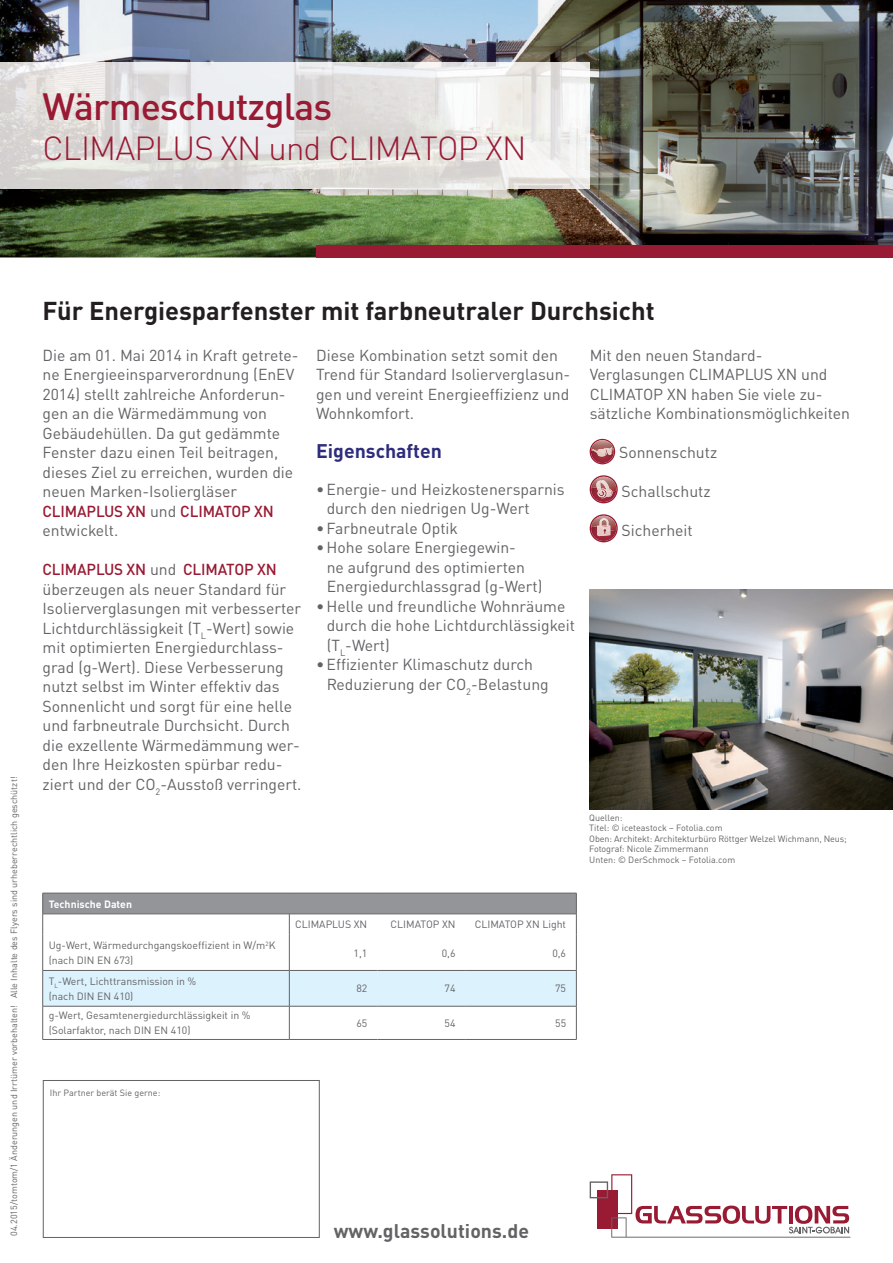
<style>
.page{position:relative;width:893px;height:1263px;background:#fff}
.page>*{position:absolute;margin:0;border:0;box-sizing:border-box;transform-origin:0 0}
.t1{font:500 37.5px "DINOT";letter-spacing:-.025em;color:#991a33}
.t2{font:300 33px "DINOT";letter-spacing:-.025em;color:#991a33}
.t3{font:700 25.5px "DINOT";color:#231f20}
.t4{font:700 19.5px "DINOT";color:#636366}
.t5{font:700 19.5px "DINOT";color:#2e2d7d}
.t6{font:15.75px/19.5px "DINOT";color:#636366}
.t7{font:10.5px/15px "DINOT";color:#636366}
.t8{font:700 10.5px "DINOT";color:#fff}
.t9{font:9px/10.5px "DINOT";color:#636366}
.s1{font-weight:500;color:#991a33}
</style>
<div class="page">
<img style="left:589px;top:589px;width:304px;height:220px">
<svg style="left:590px;top:439px;width:25px;height:25px"></svg>
<img style="left:591px;top:454px;width:23px;height:9px">
<img style="left:591px;top:440px;width:23px;height:14px">
<img style="left:592px;top:454px;width:20px;height:2px">
<img style="left:592px;top:448px;width:20px;height:6px">
<svg style="left:590px;top:475px;width:28px;height:28px"></svg>
<svg style="left:590px;top:514px;width:28px;height:28px"></svg>
<img style="left:0;top:0;width:893px;height:257px">
<img style="left:0;top:63px;width:590px;height:126px">
<div style="left:316px;top:245px;width:577px;height:12px;background:#991a33"></div>
<svg style="left:590px;top:1174px;width:260px;height:63px"></svg>
<div style="left:43px;top:1080px;width:276px;height:157px;border:1px solid #636366"></div>
<hr style="left:42px;top:1006px;width:1px;height:33px;background:#636366">
<hr style="left:576px;top:1006px;width:1px;height:33px;background:#636366">
<hr style="left:43px;top:1039px;width:246px;height:1px;background:#636366">
<hr style="left:289px;top:1039px;width:89px;height:1px;background:#636366">
<hr style="left:378px;top:1039px;width:88px;height:1px;background:#636366">
<hr style="left:466px;top:1039px;width:111px;height:1px;background:#636366">
<svg style="left:42px;top:893px;width:535px;height:113px"></svg>
<hr style="left:289px;top:935px;width:1px;height:35px;background:#636366">
<hr style="left:289px;top:971px;width:1px;height:35px;background:#636366">
<hr style="left:289px;top:1006px;width:1px;height:33px;background:#636366">
<hr style="left:43px;top:970px;width:246px;height:1px;background:#636366">
<hr style="left:289px;top:970px;width:89px;height:1px;background:#636366">
<hr style="left:378px;top:970px;width:88px;height:1px;background:#636366">
<hr style="left:466px;top:970px;width:111px;height:1px;background:#636366">
<hr style="left:43px;top:1006px;width:246px;height:1px;background:#636366">
<hr style="left:289px;top:1006px;width:89px;height:1px;background:#636366">
<hr style="left:378px;top:1006px;width:88px;height:1px;background:#636366">
<hr style="left:466px;top:1006px;width:111px;height:1px;background:#636366">
<hr style="left:43px;top:914px;width:246px;height:1px;background:#636366">
<hr style="left:289px;top:914px;width:89px;height:1px;background:#636366">
<hr style="left:378px;top:914px;width:88px;height:1px;background:#636366">
<hr style="left:466px;top:914px;width:111px;height:1px;background:#636366">
<h1 class="t1" style="left:43px;top:83px;width:291px">Wärmeschutzglas</h1>
<h2 class="t2" style="left:43px;top:128px;width:485px">CLIMAPLUS XN und CLIMATOP XN</h2>
<p class="t9" style="left:9px;top:1236px;width:461px;rotate:-90deg">04.2015/tomtom/1 Änderungen und Irrtümer vorbehalten! Alle Inhalte des Flyers sind urheberrechtlich geschützt!</p>
<h3 class="t3" style="left:43px;top:294px;width:614px">Für Energiesparfenster mit farbneutraler Durchsicht</h3>
<p class="t6" style="left:43px;top:345px;width:258px">Die am 01. Mai 2014 in Kraft getrete&shy;ne Energieeinsparverordnung (EnEV<br>2014) stellt zahlreiche Anforderun&shy;gen an die Wärmedämmung von<br>Gebäudehüllen. Da gut gedämmte<br>Fenster dazu einen Teil beitragen, dieses Ziel zu erreichen, wurden die neuen Marken-Isoliergläser<br><span class="s1">CLIMAPLUS XN</span> und <span class="s1">CLIMA TOP XN </span>entwickelt.</p>
<p class="t6" style="left:43px;top:560px;width:260px"><span class="s1">CLIMAPLUS XN</span> und <span class="s1">CLIMA TOP XN </span>überzeugen als neuer Standard für Isolierverglasungen mit verbesserter Lichtdurchlässigkeit (T<sub>L</sub>-Wert) sowie mit optimierten Energiedurchlass&shy;grad (g-Wert). Diese Verbesserung nutzt selbst im Winter effektiv das Sonnenlicht und sorgt für eine helle und farbneutrale Durchsicht. Durch die exzellente Wärmedämmung wer&shy;den Ihre Heizkosten spürbar redu&shy;ziert und der CO<sub>2</sub>-Ausstoß verringert.</p>
<p class="t6" style="left:316px;top:345px;width:256px">Diese Kombination setzt somit den<br>Trend für Standard Isolierverglasun&shy;gen und vereint Energieeffizienz und<br>Wohnkomfort.</p>
<p class="t5" style="left:316px;top:439px;width:127px">Eigenschaften</p>
<p class="t6" style="left:327px;top:479px;width:239px;text-indent:-11px">• Energie- und Heizkostenersparnis durch den niedrigen Ug-Wert</p>
<p class="t6" style="left:316px;top:518px;width:143px">• Farbneutrale Optik</p>
<p class="t6" style="left:327px;top:538px;width:217px;text-indent:-11px">• Hohe solare Energiegewin-<br>ne aufgrund des optimierten<br>Energiedurchlassgrad (g-Wert)</p>
<p class="t6" style="left:327px;top:596px;width:250px;text-indent:-11px">• Helle und freundliche Wohnräume durch die hohe Lichtdurchlässigkeit (T<sub>L</sub>-Wert)</p>
<p class="t6" style="left:327px;top:655px;width:224px;text-indent:-11px">• Effizienter Klimaschutz durch<br>Reduzierung der CO<sub>2</sub>-Belastung</p>
<p class="t8" style="left:49px;top:897px;width:85px">Technische Daten</p>
<p class="t7" style="left:295px;top:917px;width:74px">CLIMAPLUS XN</p>
<p class="t7" style="left:390px;top:917px;width:67px">CLIMATOP XN</p>
<p class="t7" style="left:475px;top:917px;width:93px">CLIMATOP XN Light</p>
<p class="t7" style="left:49px;top:937px;width:228px">Ug-Wert, Wärmedurchgangskoeffizient in W/m<sup>2</sup>K (nach DIN EN 673)</p>
<p class="t7" style="left:354px;top:945px;width:15px">1,1</p>
<p class="t7" style="left:442px;top:945px;width:15px">0,6</p>
<p class="t7" style="left:552px;top:945px;width:15px">0,6</p>
<p class="t7" style="left:49px;top:973px;width:149px">T<sub>L</sub>-Wert, Lichttransmission in % (nach DIN EN 410)</p>
<p class="t7" style="left:356px;top:981px;width:12px">82</p>
<p class="t7" style="left:445px;top:981px;width:12px">74</p>
<p class="t7" style="left:555px;top:981px;width:12px">75</p>
<p class="t7" style="left:49px;top:1008px;width:203px">g-Wert, Gesamtenergiedurchlässigkeit in % (Solarfaktor, nach DIN EN 410)</p>
<p class="t7" style="left:356px;top:1015px;width:12px">65</p>
<p class="t7" style="left:445px;top:1015px;width:12px">54</p>
<p class="t7" style="left:555px;top:1015px;width:12px">55</p>
<p class="t6" style="left:590px;top:345px;width:262px">Mit den neuen Standard-<br>Verglasungen CLIMAPLUS XN und<br>CLIMATOP XN haben Sie viele zu&shy;sätzliche Kombinations möglichkeiten</p>
<p class="t6" style="left:619px;top:443px;width:100px">Sonnenschutz</p>
<p class="t6" style="left:622px;top:482px;width:91px">Schallschutz</p>
<p class="t6" style="left:622px;top:521px;width:73px">Sicherheit</p>
<p class="t9" style="left:589px;top:812px;width:259px">Quellen:<br>Titel: © iceteastock – Fotolia.com<br>Oben: Architekt: Architekturbüro Röttger Welzel Wichmann, Neus; Fotograf: Nicole Zimmermann<br>Unten: © DerSchmock – Fotolia.com</p>
<p class="t9" style="left:50px;top:1087px;width:112px">Ihr Partner berät Sie gerne:</p>
<p class="t4" style="left:334px;top:1218px;width:197px">www.glassolutions.de</p>
</div>
